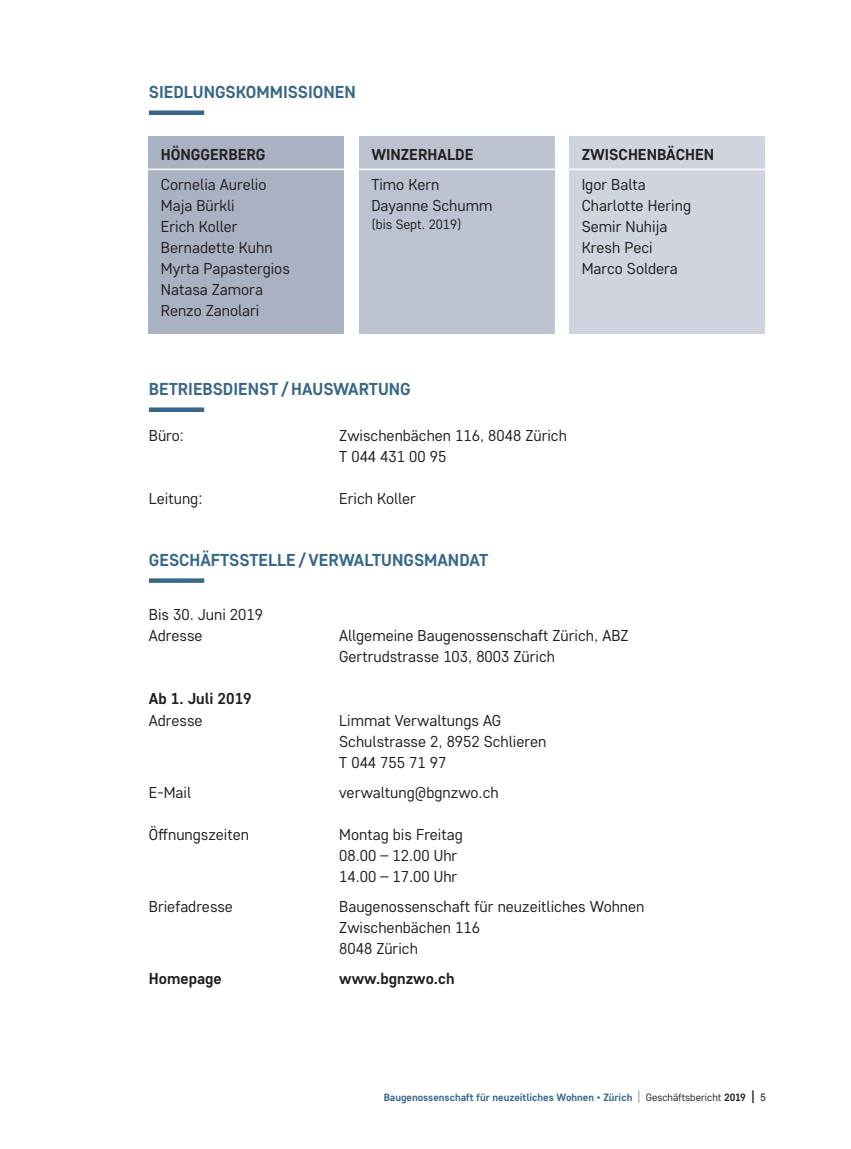
<style>
.page{position:relative;width:851px;height:1149px;background:#fff}
.page>*{position:absolute;margin:0;border:0;box-sizing:border-box;transform-origin:0 0}
.t1{font:700 17.25px "Core Sans D55";color:#386889}
.t2{font:15.75px/21px "Core Sans D35";color:#231f20}
.t3{font:700 15.75px "Core Sans D55";color:#231f20}
.t4{font:13.5px "Core Sans D35";color:#231f20}
.t5{font:700 10.5px "Core Sans D55";color:#386889}
.s1{font-family:"Core Sans D25";font-weight:300}
.s2{font-family:"Roboto";font-weight:100;font-size:15px;color:#231f20}
.s3{font-family:"Core Sans D35";font-weight:400;color:#231f20}
.s4{color:#231f20}
.s5{font-family:"Roboto";font-weight:900;font-size:15px;color:#231f20}
.s6{font-family:"Roboto";font-weight:400;color:#231f20}
</style>
<div class="page">
<div style="left:149px;top:110px;width:55px;height:5px;background:#386889"></div>
<div style="left:149px;top:407px;width:55px;height:5px;background:#386889"></div>
<svg style="left:149px;top:578px;width:55px;height:4px"></svg>
<div style="left:149px;top:136px;width:195px;height:198px;background:#a9b2c3"></div>
<div style="left:569px;top:136px;width:196px;height:198px;background:#d0d4de"></div>
<div style="left:359px;top:136px;width:195px;height:198px;background:#bcc2d0"></div>
<hr style="left:144px;top:169px;width:626px;height:1px;background:#fff">
<p class="t1" style="left:149px;top:86px;width:208px">SIEDLUNGSKOMMISSIONEN</p>
<p class="t3" style="left:161px;top:149px;width:106px">HÖNGGERBERG</p>
<p class="t2" style="left:161px;top:176px;width:130px">Cornelia Aurelio<br>Maja Bürkli<br>Erich Koller<br>Bernadette Kuhn<br>Myrta Papastergios<br>Natasa Zamora<br>Renzo Zanolari</p>
<p class="t3" style="left:371px;top:149px;width:104px">WINZERHALDE</p>
<p class="t2" style="left:371px;top:176px;width:123px">Timo Kern<br>Dayanne Schumm</p>
<p class="t4" style="left:371px;top:219px;width:92px">(bis Sept. 2019)</p>
<p class="t3" style="left:581px;top:149px;width:134px">ZWISCHENBÄCHEN</p>
<p class="t2" style="left:581px;top:176px;width:111px">Igor Balta<br>Charlotte Hering<br>Semir Nuhija<br>Kresh Peci<br>Marco Soldera</p>
<p class="t1" style="left:149px;top:382px;width:263px">BETRIEBSDIENST /HAUSWARTUNG</p>
<p class="t2" style="left:149px;top:426px;width:37px">Büro:</p>
<p class="t2" style="left:339px;top:426px;width:229px">Zwischenbächen 116, 8048 Zürich<br>T 044 431 00 95</p>
<p class="t2" style="left:149px;top:489px;width:55px">Leitung:</p>
<p class="t2" style="left:339px;top:489px;width:78px">Erich Koller</p>
<p class="t1" style="left:149px;top:553px;width:340px">GESCHÄFTSSTELLE / VERWALTUNGSMANDAT</p>
<p class="t2" style="left:149px;top:606px;width:115px">Bis 30. Juni 2019<br>Adresse</p>
<p class="t2" style="left:339px;top:627px;width:291px">Allgemeine Baugenossenschaft Zürich, ABZ<br>Gertrudstrasse 103, 8003 Zürich</p>
<p class="t3" style="left:149px;top:693px;width:104px">AB 1. JULI 2019</p>
<p class="t2" style="left:149px;top:711px;width:55px">Adresse</p>
<p class="t2" style="left:339px;top:711px;width:209px">Limmat Verwaltungs AG<br>Schulstrasse 2, 8952 Schlieren<br>T 044 755 71 97</p>
<p class="t2" style="left:149px;top:783px;width:44px">E-Mail</p>
<p class="t2" style="left:339px;top:783px;width:161px">verwaltung@bgnzwo.ch</p>
<p class="t2" style="left:149px;top:825px;width:102px">Öffnungszeiten</p>
<p class="t2" style="left:339px;top:825px;width:125px">Montag bis Freitag<br>08.00 – 12.00 Uhr<br>14.00 – 17.00 Uhr</p>
<p class="t2" style="left:149px;top:897px;width:86px">Briefadresse</p>
<p class="t2" style="left:339px;top:897px;width:306px">Baugenossenschaft für neuzeitliches Wohnen<br>Zwischenbächen 116<br>8048 Zürich</p>
<p class="t3" style="left:149px;top:972px;width:74px">HOMEPAGE</p>
<p class="t3" style="left:339px;top:972px;width:117px">WWW.BGNZWO.CH</p>
<p class="t5" style="left:383px;top:1093px;width:384px">BAUGENOSSENSCHAFT FÜR NEUZEITLICHES WOHNEN <span class="s1">•</span> ZÜRICH <span class="s2">|</span> <span class="s3">Geschäftsbericht</span> <span class="s4">2019</span> <span class="s5">|</span> <span class="s6">5</span></p>
</div>
